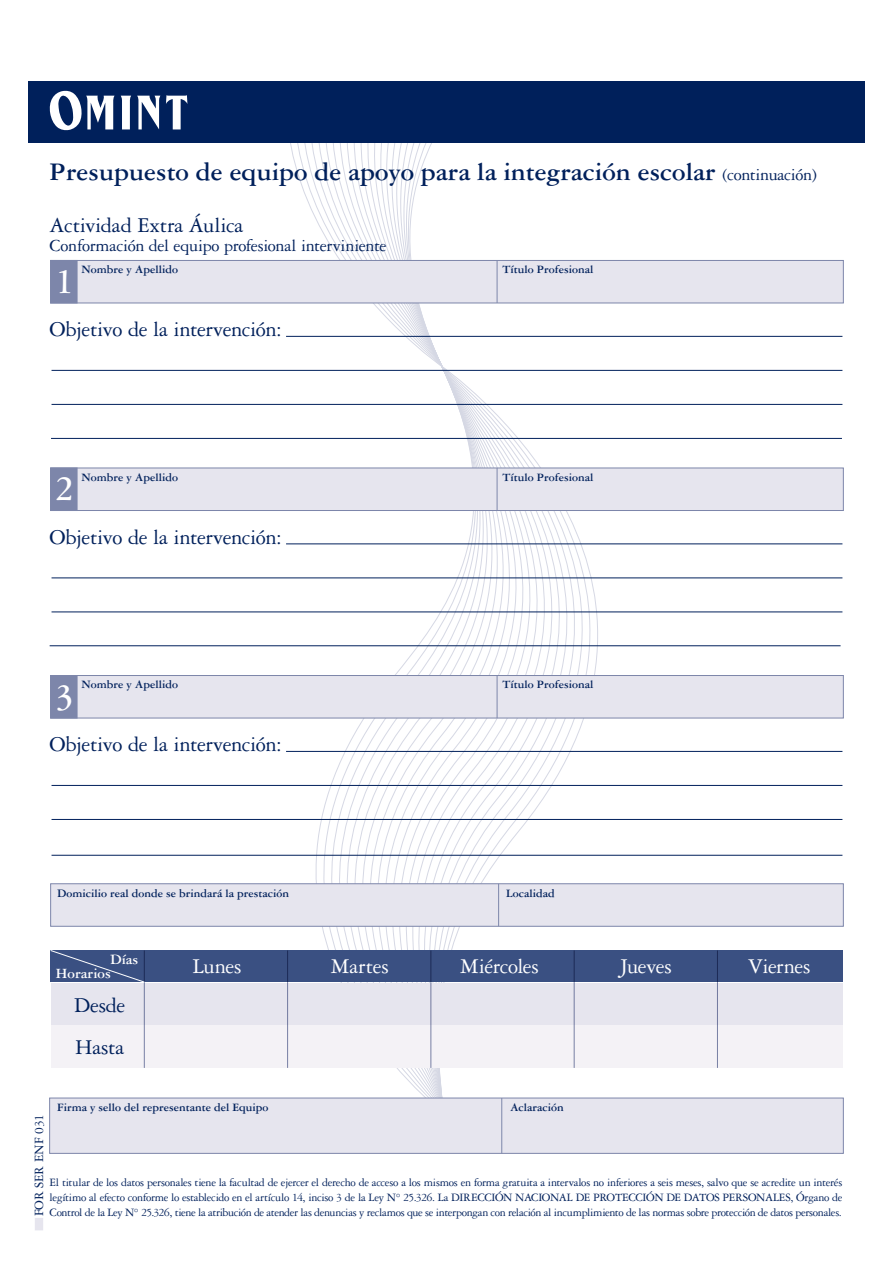
<style>
.page{position:relative;width:893px;height:1263px;background:#fff}
.page>*{position:absolute;margin:0;border:0;box-sizing:border-box;transform-origin:0 0}
.t1{font:700 37.5px "Garamond Three";color:#fff}
.t2{font:700 27px "Garamond Three";color:#00205b}
.t3{font:22.5px "Garamond Three";letter-spacing:-.02em;color:#00205b}
.t4{font:22.35px "Garamond Three";letter-spacing:-.02em;color:#fff}
.t5{font:22.35px/42px "Garamond Three";letter-spacing:-.01em;color:#00205b}
.t6{font:18px "Garamond Three";letter-spacing:-.015em;color:#00205b}
.t7{font:700 15px/14.9px "Garamond Three";color:#fff}
.t8{font:13.5px "Garamond Three";letter-spacing:-.01em;color:#00205b}
.t9{font:12px/15px "Garamond Three";letter-spacing:-.03em;color:#00205b;text-align:justify}
.t10{font:700 12px "Garamond Three";color:#00205b}
.s1{font-weight:400;font-size:18px}
</style>
<div class="page">
<svg style="left:552px;top:369px;width:14px;height:729px"></svg>
<svg style="left:539px;top:369px;width:13px;height:729px"></svg>
<svg style="left:525px;top:369px;width:14px;height:729px"></svg>
<svg style="left:262px;top:367px;width:256px;height:731px"></svg>
<svg style="left:304px;top:143px;width:14px;height:193px"></svg>
<svg style="left:318px;top:143px;width:13px;height:193px"></svg>
<svg style="left:331px;top:143px;width:14px;height:193px"></svg>
<svg style="left:345px;top:143px;width:14px;height:193px"></svg>
<svg style="left:359px;top:143px;width:7px;height:193px"></svg>
<svg style="left:366px;top:143px;width:254px;height:224px"></svg>
<div style="left:28px;top:81px;width:837px;height:62px;background:#00205b"></div>
<svg style="left:49px;top:90px;width:66px;height:41px"></svg>
<svg style="left:121px;top:96px;width:10px;height:33px"></svg>
<svg style="left:137px;top:96px;width:23px;height:33px"></svg>
<svg style="left:166px;top:95px;width:21px;height:34px"></svg>
<div style="left:50px;top:260px;width:794px;height:43px;background:#e6e5ee;border:1px solid #7d86aa"></div>
<hr style="left:286px;top:336px;width:556px;height:1px;background:#00205b">
<hr style="left:52px;top:370px;width:790px;height:1px;background:#00205b">
<hr style="left:52px;top:404px;width:790px;height:1px;background:#00205b">
<hr style="left:51px;top:438px;width:791px;height:1px;background:#00205b">
<hr style="left:497px;top:260px;width:1px;height:43px;background:#7d86aa">
<div style="left:50px;top:260px;width:27px;height:43px;background:#7d86aa"></div>
<div style="left:50px;top:468px;width:794px;height:43px;background:#e6e5ee;border:1px solid #7d86aa"></div>
<hr style="left:286px;top:543px;width:556px;height:1px;background:#00205b">
<hr style="left:52px;top:577px;width:790px;height:1px;background:#00205b">
<hr style="left:52px;top:611px;width:790px;height:1px;background:#00205b">
<hr style="left:50px;top:645px;width:791px;height:1px;background:#00205b">
<hr style="left:497px;top:468px;width:1px;height:42px;background:#7d86aa">
<div style="left:50px;top:468px;width:27px;height:43px;background:#7d86aa"></div>
<div style="left:50px;top:675px;width:794px;height:43px;background:#e6e5ee;border:1px solid #7d86aa"></div>
<hr style="left:286px;top:751px;width:556px;height:1px;background:#00205b">
<hr style="left:52px;top:785px;width:790px;height:1px;background:#00205b">
<hr style="left:52px;top:819px;width:790px;height:1px;background:#00205b">
<hr style="left:52px;top:855px;width:790px;height:1px;background:#00205b">
<hr style="left:497px;top:675px;width:1px;height:43px;background:#7d86aa">
<div style="left:50px;top:675px;width:27px;height:43px;background:#7d86aa"></div>
<div style="left:144px;top:950px;width:698px;height:32px;background:#3a5082"></div>
<div style="left:51px;top:983px;width:791px;height:42px;background:#e6e5ee"></div>
<div style="left:51px;top:1025px;width:791px;height:43px;background:#f4f2f6"></div>
<hr style="left:717px;top:950px;width:1px;height:118px;background:#7d86aa">
<hr style="left:574px;top:950px;width:1px;height:118px;background:#7d86aa">
<hr style="left:431px;top:950px;width:1px;height:118px;background:#7d86aa">
<hr style="left:287px;top:950px;width:1px;height:118px;background:#7d86aa">
<hr style="left:144px;top:950px;width:1px;height:118px;background:#7d86aa">
<div style="left:50px;top:883px;width:794px;height:43px;background:#e6e5ee;border:1px solid #7d86aa"></div>
<hr style="left:498px;top:884px;width:1px;height:42px;background:#7d86aa">
<div style="left:49px;top:1098px;width:795px;height:56px;background:#e6e5ee;border:1px solid #7d86aa"></div>
<hr style="left:501px;top:1098px;width:1px;height:55px;background:#7d86aa">
<svg style="left:50px;top:950px;width:95px;height:33px;background:#455a89"></svg>
<svg style="left:35px;top:1218px;width:8px;height:12px"></svg>
<h2 class="t2" style="left:50px;top:157px;width:769px">Presupuesto de equipo de apoyo para la integración escolar <span class="s1">(continuación)</span></h2>
<h3 class="t3" style="left:50px;top:213px;width:195px">Actividad Extra Áulica</h3>
<p class="t10" style="left:82px;top:263px;width:98px">Nombre y Apellido</p>
<p class="t10" style="left:502px;top:263px;width:93px">Título Profesional</p>
<h3 class="t6" style="left:50px;top:235px;width:338px">Conformación del equipo profesional interviniente</h3>
<h1 class="t1" style="left:55px;top:261px;width:20px">1</h1>
<h3 class="t3" style="left:50px;top:317px;width:234px">Objetivo de la intervención:</h3>
<h1 class="t1" style="left:55px;top:468px;width:20px">2</h1>
<p class="t10" style="left:82px;top:471px;width:98px">Nombre y Apellido</p>
<p class="t10" style="left:502px;top:471px;width:93px">Título Profesional</p>
<h3 class="t3" style="left:50px;top:525px;width:234px">Objetivo de la intervención:</h3>
<h1 class="t1" style="left:55px;top:676px;width:20px">3</h1>
<p class="t10" style="left:82px;top:678px;width:98px">Nombre y Apellido</p>
<p class="t10" style="left:502px;top:678px;width:93px">Título Profesional</p>
<h3 class="t3" style="left:50px;top:732px;width:234px">Objetivo de la intervención:</h3>
<p class="t10" style="left:57px;top:886px;width:234px">Domicilio real donde se brindará la prestación</p>
<p class="t10" style="left:506px;top:886px;width:50px">Localidad</p>
<p class="t7" style="left:56px;top:951px;width:84px;text-indent:54px">Días<br>Horarios</p>
<h3 class="t5" style="left:74px;top:984px;width:53px">Desde<br>Hasta</h3>
<h3 class="t4" style="left:193px;top:954px;width:50px">Lunes</h3>
<h3 class="t4" style="left:331px;top:954px;width:59px">Martes</h3>
<h3 class="t4" style="left:460px;top:954px;width:80px">Miércoles</h3>
<h3 class="t4" style="left:619px;top:954px;width:54px">Jueves</h3>
<h3 class="t4" style="left:748px;top:954px;width:64px">Viernes</h3>
<p class="t10" style="left:57px;top:1101px;width:213px">Firma y sello del representante del Equipo</p>
<p class="t10" style="left:510px;top:1101px;width:55px">Aclaración</p>
<p class="t8" style="left:32px;top:1216px;width:104px;rotate:-90deg">FOR SER ENF 031</p>
<p class="t9" style="left:50px;top:1174px;width:794px">El titular de los datos personales tiene la facultad de ejercer el derecho de acceso a los mismos en forma gratuita a intervalos no inferiores a seis meses, salvo que se acredite un interés legítimo al efecto conforme lo establecido en el artículo 14, inciso 3 de la Ley N° 25.326. La DIRECCIÓN NACIONAL DE PROTECCIÓN DE DATOS PERSONALES, Órgano de Control de la Ley N° 25.326, tiene la atribución de atender las denuncias y reclamos que se interpongan con relación al incumplimiento de las normas sobre protección de datos personales.</p>
</div>
